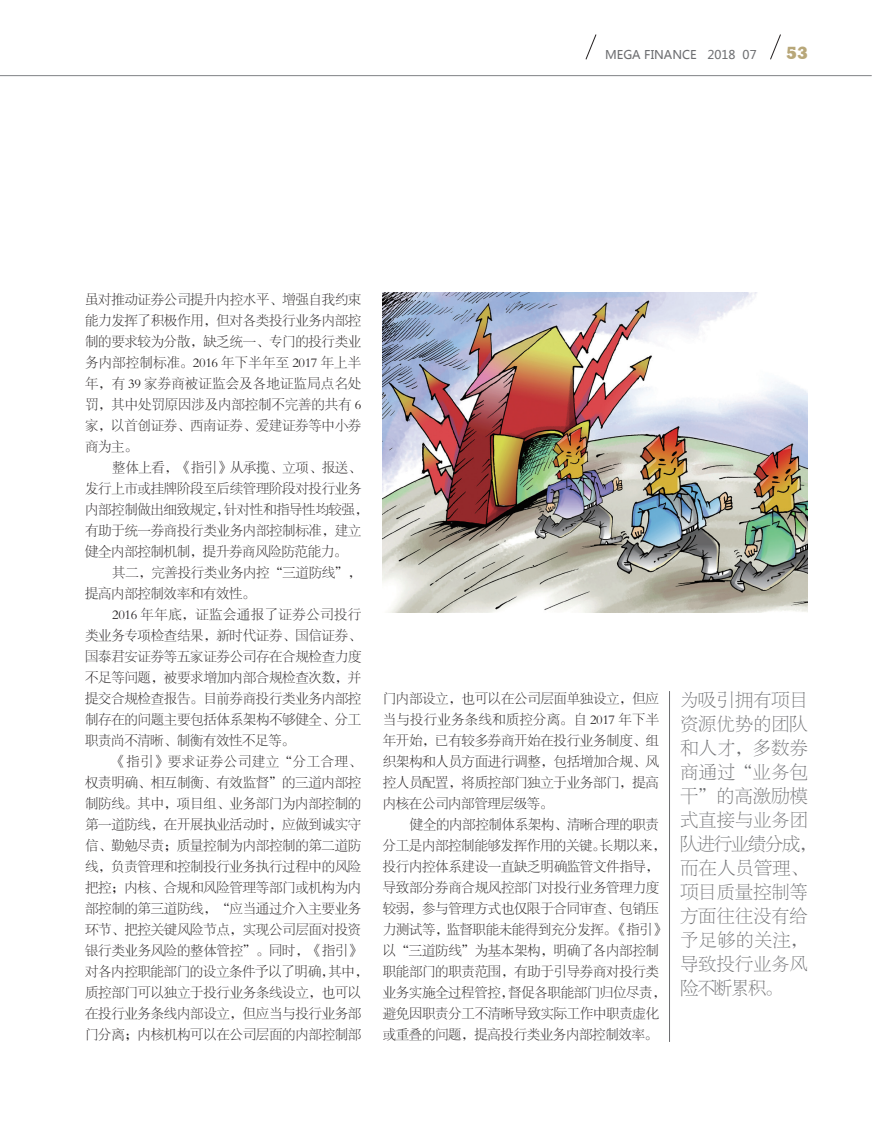
<style>
.page{position:relative;width:893px;height:1127px;background:#fff}
.page>*{position:absolute;margin:0;border:0;box-sizing:border-box;transform-origin:0 0}
.提文{font:18px/24px "FZBSJW GB1 0";letter-spacing:.015em;color:#6c6d70}
.t1{font:800 16.95px "Stymie BT";color:#b8a779}
.正文{font:13.5px/21px "FZSYJW GB1 0";letter-spacing:-.025em;color:#231f20}
.t2{font:12px "Microsoft Ya Hei";color:#6c6d70}
</style>
<div class="page">
<hr style="left:0;top:75px;width:872px;height:1px;background:#808285">
<svg style="left:585px;top:34px;width:12px;height:26px"></svg>
<svg style="left:770px;top:34px;width:11px;height:26px"></svg>
<hr style="left:669px;top:691px;width:1px;height:351px;background:#6c6d70">
<img style="left:383px;top:292px;width:425px;height:320px">
<p class="t2" style="left:605px;top:47px;width:153px">MEGA FINANCE 2018 07</p>
<p class="t1" style="left:786px;top:43px;width:23px">53</p>
<p class="正文" style="left:85px;top:289px;width:278px;text-align:justify">虽对推动证券公司提升内控水平、增强自我约束能力发挥了积极作用，但对各类投行业务内部控制的要求较为分散，缺乏统一、专门的投行类业务内部控制标准。2016 年下半年至 2017 年上半年，有 39 家券商被证监会及各地证监局点名处罚，其中处罚原因涉及内部控制不完善的共有 6家，以首创证券、西南证券、爱建证券等中小券商为主。</p>
<p class="正文" style="left:85px;top:457px;width:285px;text-indent:27px">整体上看，《指引》从承揽、立项、报送、发行上市或挂牌阶段至后续管理阶段对投行业务内部控制做出细致规定，针对性和指导性均较强，有助于统一券商投行类业务内部控制标准，建立健全内部控制机制，提升券商风险防范能力。</p>
<p class="正文" style="left:85px;top:562px;width:278px;text-indent:27px">其二，完善投行类业务内控“三道防线”，提高内部控制效率和有效性。</p>
<p class="正文" style="left:85px;top:604px;width:278px;text-align:justify;text-indent:27px">2016 年年底，证监会通报了证券公司投行类业务专项检查结果，新时代证券、国信证券、国泰君安证券等五家证券公司存在合规检查力度不足等问题，被要求增加内部合规检查次数，并提交合规检查报告。目前券商投行类业务内部控制存在的问题主要包括体系架构不够健全、分工职责尚不清晰、制衡有效性不足等。</p>
<p class="正文" style="left:85px;top:751px;width:285px;text-indent:27px">《指引》要求证券公司建立“分工合理、权责明确、相互制衡、有效监督”的三道内部控制防线。其中，项目组、业务部门为内部控制的第一道防线，在开展执业活动时，应做到诚实守信、勤勉尽责；质量控制为内部控制的第二道防线，负责管理和控制投行业务执行过程中的风险把控；内核、合规和风险管理等部门或机构为内部控制的第三道防线，“应当通过介入主要业务环节、把控关键风险节点，实现公司层面对投资银行类业务风险的整体管控”。同时，《指引》对各内控职能部门的设立条件予以了明确，其中，质控部门可以独立于投行业务条线设立，也可以在投行业务条线内部设立，但应当与投行业务部门分离；内核机构可以在公司层面的内部控制部</p>
<p class="正文" style="left:383px;top:688px;width:278px;text-align:justify">门内部设立，也可以在公司层面单独设立，但应当与投行业务条线和质控分离。自 2017 年下半年开始，已有较多券商开始在投行业务制度、组织架构和人员方面进行调整，包括增加合规、风控人员配置，将质控部门独立于业务部门，提高内核在公司内部管理层级等。</p>
<p class="正文" style="left:383px;top:814px;width:285px;text-indent:27px">健全的内部控制体系架构、清晰合理的职责分工是内部控制能够发挥作用的关键。长期以来，投行内控体系建设一直缺乏明确监管文件指导，导致部分券商合规风控部门对投行业务管理力度较弱，参与管理方式也仅限于合同审查、包销压力测试等，监督职能未能得到充分发挥。《指引》以“三道防线”为基本架构，明确了各内部控制职能部门的职责范围，有助于引导券商对投行类业务实施全过程管控，督促各职能部门归位尽责，避免因职责分工不清晰导致实际工作中职责虚化或重叠的问题，提高投行类业务内部控制效率。</p>
<p class="提文" style="left:680px;top:689px;width:138px">为吸引拥有项目资源优势的团队和人才，多数券商通过“业务包干”的高激励模式直接与业务团队进行业绩分成，而在人员管理、项目质量控制等方面往往没有给予足够的关注，导致投行业务风险不断累积。</p>
</div>
